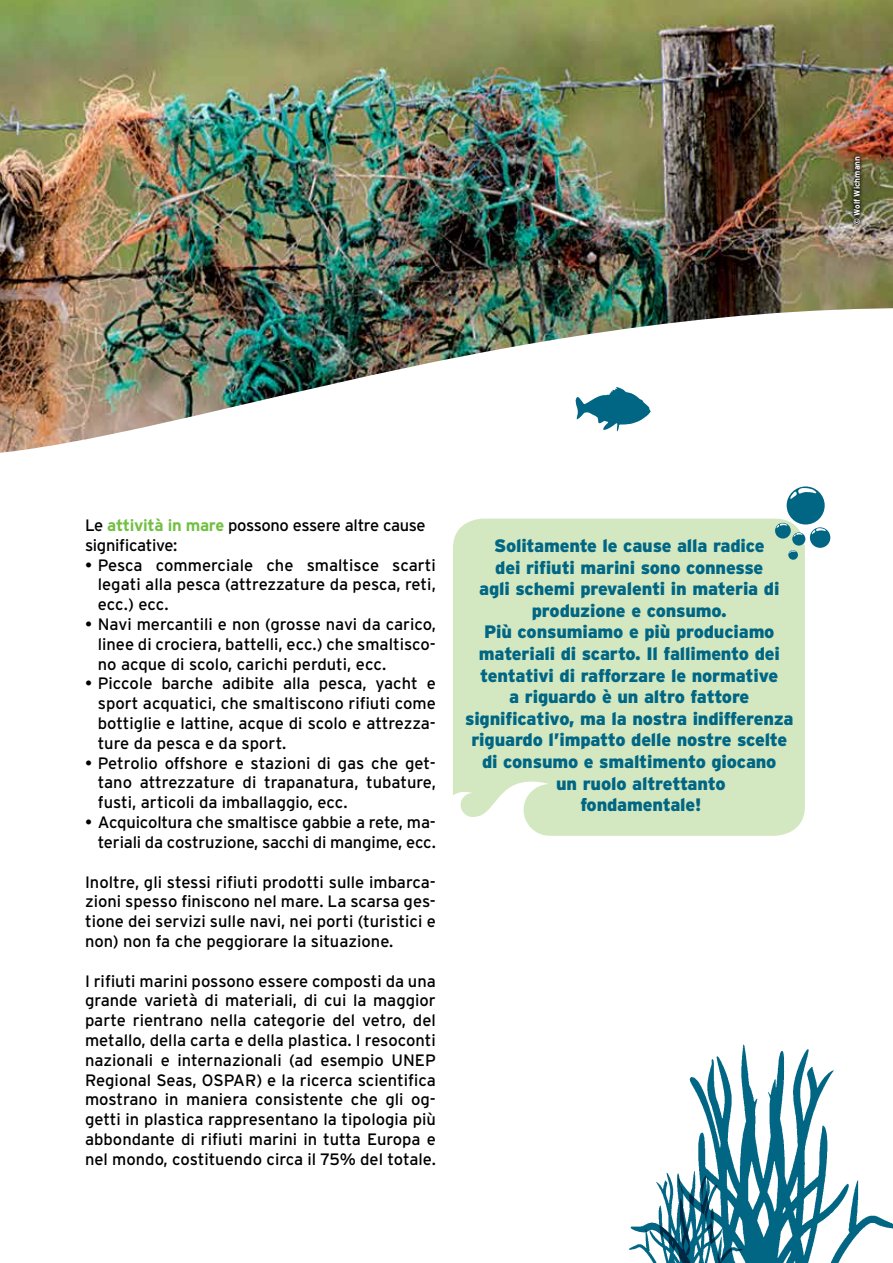
<style>
.page{position:relative;width:893px;height:1263px;background:#fff}
.page>*{position:absolute;margin:0;border:0;box-sizing:border-box;transform-origin:0 0}
.t1{font:900 18px "Interstate";letter-spacing:-.01em;color:#006684}
.t2{font:16.5px/19.8px "Interstate";letter-spacing:-.01em;color:#000;text-align:justify}
.t3{font:700 8.25px "Interstate";color:#fff}
.s1{font-weight:700;color:#72bf44}
</style>
<div class="page">
<img style="left:0;top:0;width:893px;height:548px">
<svg style="left:575px;top:387px;width:76px;height:44px"></svg>
<img style="left:689px;top:1044px;width:204px;height:219px">
<img style="left:629px;top:1171px;width:113px;height:92px">
<div style="left:451px;top:517px;width:355px;height:320px;background:#d3e8c1;border-radius:31px"></div>
<div style="left:450px;top:516px;width:358px;height:323px;border:3px solid #fff;border-radius:31px"></div>
<svg style="left:453px;top:774px;width:96px;height:65px"></svg>
<div style="left:787px;top:486px;width:38px;height:38px;background:#006684;border-radius:50%"></div>
<svg style="left:790px;top:488px;width:27px;height:11px"></svg>
<div style="left:810px;top:527px;width:20px;height:21px;background:#006684;border-radius:50%"></div>
<svg style="left:812px;top:528px;width:14px;height:6px"></svg>
<div style="left:792px;top:532px;width:13px;height:14px;background:#006684;border-radius:50%"></div>
<svg style="left:776px;top:523px;width:27px;height:14px"></svg>
<div style="left:788px;top:550px;width:10px;height:10px;background:#006684;border-radius:50%"></div>
<svg style="left:789px;top:550px;width:7px;height:3px"></svg>
<div style="left:849px;top:152px;width:15px;height:77px;background:#000;opacity:.75"></div>
<p class="t3" style="left:852px;top:225px;width:70px;rotate:-90deg">© Wolf Wichmann</p>
<p class="t2" style="left:85px;top:515px;width:342px">Le <span class="s1">attività in mare</span> possono essere altre cause significative:</p>
<p class="t2" style="left:98px;top:555px;width:340px;text-indent:-13px">• Pesca commerciale che smaltisce scarti legati alla pesca (attrezzature da pesca, reti, ecc.) ecc.</p>
<p class="t2" style="left:98px;top:614px;width:340px;text-indent:-13px">• Navi mercantili e non (grosse navi da carico, linee di crociera, battelli, ecc.) che smaltisco&shy;no acque di scolo, carichi perduti, ecc.</p>
<p class="t2" style="left:98px;top:674px;width:340px;text-indent:-13px">• Piccole barche adibite alla pesca, yacht e sport acquatici, che smaltiscono rifiuti come bottiglie e lattine, acque di scolo e attrezza&shy;ture da pesca e da sport.</p>
<p class="t2" style="left:98px;top:753px;width:340px;text-indent:-13px">• Petrolio offshore e stazioni di gas che get&shy;tano attrezzature di trapanatura, tubature, fusti, articoli da imballaggio, ecc.</p>
<p class="t2" style="left:85px;top:812px;width:352px;text-align:right">• Acquicoltura che smaltisce gabbie a rete, ma&shy;teriali da costruzione, sacchi di mangime, ecc.</p>
<p class="t2" style="left:85px;top:872px;width:352px">Inoltre, gli stessi rifiuti prodotti sulle imbarca&shy;zioni spesso finiscono nel mare. La scarsa ges&shy;tione dei servizi sulle navi, nei porti (turistici e non) non fa che peggiorare la situazione.</p>
<p class="t2" style="left:85px;top:971px;width:352px">I rifiuti marini possono essere composti da una grande varietà di materiali, di cui la maggior parte rientrano nella categorie del vetro, del metallo, della carta e della plastica. I resoconti nazionali e internazionali (ad esempio UNEP Regional Seas, OSPAR) e la ricerca scientifica mostrano in maniera consistente che gli og&shy;getti in plastica rappresentano la tipologia più abbondante di rifiuti marini in tutta Europa e nel mondo, costituendo circa il 75% del totale.</p>
<p class="t1" style="left:494px;top:535px;width:272px">Solitamente le cause alla radice</p>
<p class="t1" style="left:495px;top:557px;width:270px">dei rifiuti marini sono connesse</p>
<p class="t1" style="left:479px;top:578px;width:302px">agli schemi prevalenti in materia di</p>
<p class="t1" style="left:532px;top:600px;width:196px">produzione e consumo.</p>
<p class="t1" style="left:484px;top:622px;width:292px">Più consumiamo e più produciamo</p>
<p class="t1" style="left:479px;top:643px;width:302px">materiali di scarto. Il fallimento dei</p>
<p class="t1" style="left:480px;top:665px;width:300px">tentativi di rafforzare le normative</p>
<p class="t1" style="left:509px;top:686px;width:242px">a riguardo è un altro fattore</p>
<p class="t1" style="left:465px;top:708px;width:330px">significativo, ma la nostra indifferenza</p>
<p class="t1" style="left:471px;top:730px;width:317px">riguardo l’impatto delle nostre scelte</p>
<p class="t1" style="left:482px;top:751px;width:296px">di consumo e smaltimento giocano</p>
<p class="t1" style="left:556px;top:773px;width:171px">un ruolo altrettanto</p>
<p class="t1" style="left:580px;top:794px;width:123px">fondamentale!</p>
</div>
